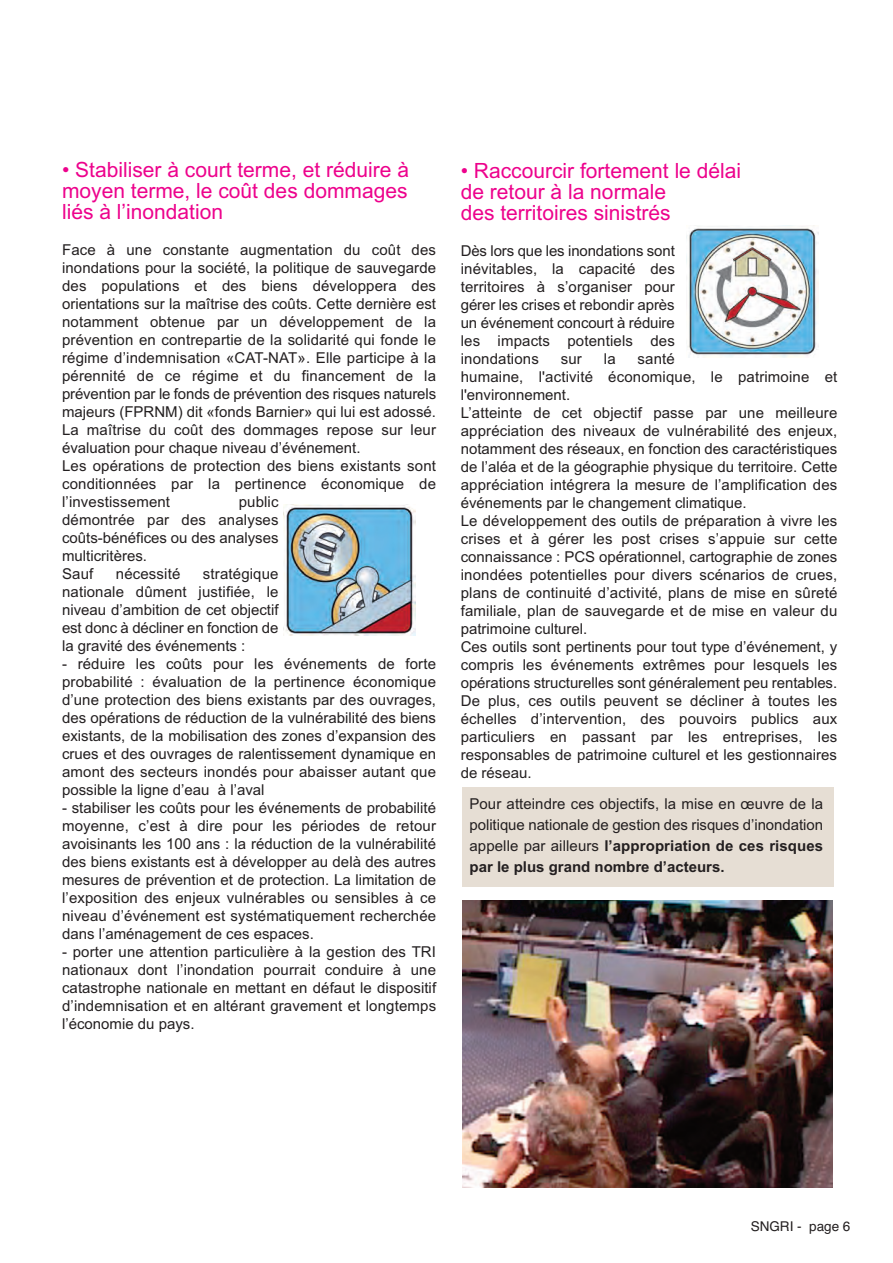
<style>
.page{position:relative;width:893px;height:1263px;background:#fff}
.page>*{position:absolute;margin:0;border:0;box-sizing:border-box;transform-origin:0 0}
.t1{font:21px/21px "Arial";color:#ed028c;text-align:justify}
.t2{font:15px/18px "Arial";letter-spacing:.01em;color:#231f20;text-align:justify}
.t3{font:13.5px "Helvetica";color:#231f20}
.s1{font-weight:700}
</style>
<div class="page">
<div style="left:462px;top:787px;width:372px;height:100px;background:#e6ded4"></div>
<img style="left:283px;top:504px;width:133px;height:132px">
<img style="left:686px;top:225px;width:133px;height:132px">
<img style="left:462px;top:900px;width:370px;height:287px">
<h1 class="t1" style="left:62px;top:159px;width:348px">• Stabiliser à court terme, et réduire à moyen terme, le coût des dommages liés à l’inondation</h1>
<p class="t2" style="left:62px;top:241px;width:376px;text-align:left">Face à une constante augmentation du coût des inondations pour la société, la politique de sauvegarde des populations et des biens développera des orientations sur la maîtrise des coûts. Cette dernière est notamment obtenue par un développement de la prévention en contrepartie de la solidarité qui fonde le régime d’indemnisation «CAT-NAT». Elle participe à la pérennité de ce régime et du financement de la prévention par le fonds de prévention des risques naturels majeurs (FPRNM) dit «fonds Barnier» qui lui est adossé.<br>La maîtrise du coût des dommages repose sur leur évaluation pour chaque niveau d’événement.<br>Les opérations de protection des biens existants sont conditionnées par la pertinence économique de l’investissement</p>
<p class="t2" style="left:62px;top:493px;width:218px;text-align:left;text-indent:177px">public démontrée par des analyses coûts-bénéfices ou des analyses multicritères.<br>Sauf</p>
<p class="t2" style="left:62px;top:565px;width:218px;text-indent:141px">stratégique nationale dûment justifiée, le niveau d’ambition de cet objectif est donc à décliner en fonction de la gravité des événements :</p>
<p class="t2" style="left:62px;top:655px;width:376px">- réduire les coûts pour les événements de forte probabilité : évaluation de la pertinence économique d’une protection des biens existants par des ouvrages, des opérations de réduction de la vulnérabilité des biens existants, de la mobilisation des zones d’expansion des crues et des ouvrages de ralentissement dynamique en amont des secteurs inondés pour abaisser autant que possible la ligne d’eau à l’aval</p>
<p class="t2" style="left:62px;top:799px;width:376px">- stabiliser les coûts pour les événements de probabilité moyenne, c’est à dire pour les périodes de retour avoisinants les 100 ans : la réduction de la vulnérabilité des biens existants est à développer au delà des autres mesures de prévention et de protection. La limitation de l’exposition des enjeux vulnérables ou sensibles à ce niveau d’événement est systématiquement recherchée dans l’aménagement de ces espaces.</p>
<p class="t2" style="left:62px;top:943px;width:376px">- porter une attention particulière à la gestion des TRI nationaux dont l’inondation pourrait conduire à une catastrophe nationale en mettant en défaut le dispositif d’indemnisation et en altérant gravement et longtemps l’économie du pays.</p>
<p class="t2" style="left:116px;top:565px;width:66px">nécessité</p>
<h1 class="t1" style="left:461px;top:160px;width:282px;text-align:left">• Raccourcir fortement le délai de retour à la normale<br>des territoires sinistrés</h1>
<p class="t2" style="left:461px;top:241px;width:216px">Dès lors que les inondations sont inévitables, la capacité des territoires à s’organiser pour gérer les crises et rebondir après un événement concourt à réduire les impacts potentiels des inondations</p>
<p class="t2" style="left:461px;top:349px;width:378px;text-align:left;text-indent:177px">santé<br>humaine, l'activité économique, le patrimoine et l'environnement.<br>L’atteinte de cet objectif passe par une meilleure appréciation des niveaux de vulnérabilité des enjeux, notamment des réseaux, en fonction des caractéristiques de l’aléa et de la géographie physique du territoire. Cette appréciation intégrera la mesure de l’amplification des événements par le changement climatique.<br>Le développement des outils de préparation à vivre les crises et à gérer les post crises s’appuie sur cette connaissance : PCS opérationnel, cartographie de zones inondées potentielles pour divers scénarios de crues, plans de continuité d’activité, plans de mise en sûreté familiale, plan de sauvegarde et de mise en valeur du patrimoine culturel.<br>Ces outils sont pertinents pour tout type d’événement, y compris les événements extrêmes pour lesquels les opérations structurelles sont généralement peu rentables.<br>De plus, ces outils peuvent se décliner à toutes les échelles d’intervention, des pouvoirs publics aux particuliers en passant par les entreprises, les responsables de patrimoine culturel et les gestionnaires de réseau.</p>
<p class="t2" style="left:469px;top:793px;width:355px;line-height:21px">Pour atteindre ces objectifs, la mise en œuvre de la politique nationale de gestion des risques d’inondation appelle par ailleurs <span class="s1">l’appropriation de ces risques par le plus grand nombre d’acteurs.</span></p>
<p class="t2" style="left:561px;top:349px;width:23px">sur</p>
<p class="t2" style="left:604px;top:349px;width:13px">la</p>
<p class="t3" style="left:751px;top:1218px;width:101px">SNGRI - page 6</p>
</div>
